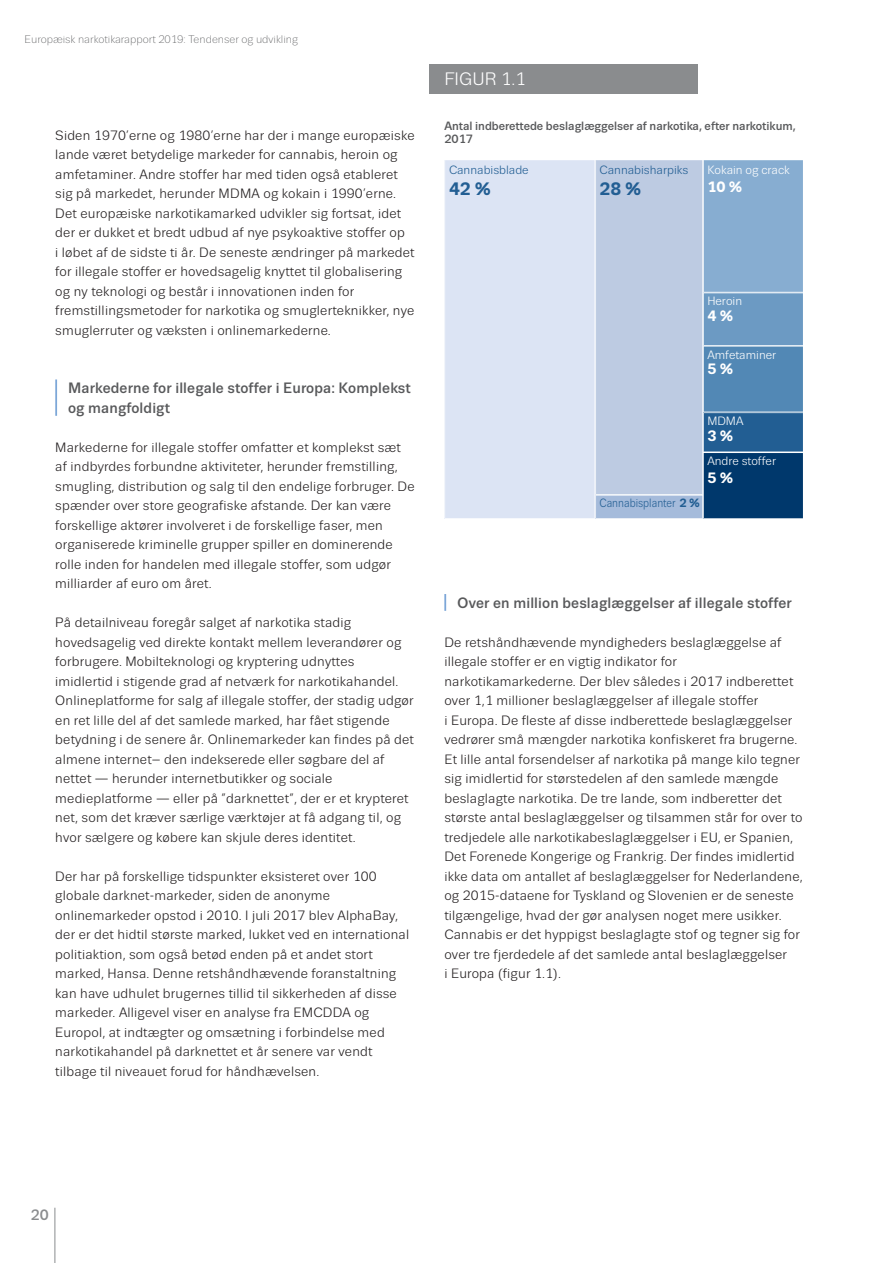
<style>
.page{position:relative;width:893px;height:1263px;background:#fff}
.page>*{position:absolute;margin:0;border:0;box-sizing:border-box;transform-origin:0 0}
.figure_number{font:18px "Trivia Sans";color:#fff}
.t1{font:700 18px "Trivia Sans";color:#225e93}
.t2_blue{font:500 15px/19.5px "Trivia Sans";letter-spacing:.01em;color:#58595b}
.t2{font:700 15px "Trivia Sans";color:#fff}
.t3{font:500 15px "Trivia Sans";color:#8a8c8e}
.body{font:13.5px/19.5px "Trivia Sans";letter-spacing:.015em;color:#231f20}
.body_break{font:13.5px/19.5px "Trivia Sans";letter-spacing:.015em;color:#231f20}
.figure_title{font:500 12px/13.5px "Trivia Sans";color:#58595b}
.t4{font:12px "Trivia Sans";color:#fff}
.t5{font:12px "Trivia Sans";color:#225e93}
.t6{font:12px "Trivia Sans";color:#225e93;scale:.87 1}
.t7{font:300 10.95px "Trivia Sans";color:#58595b}
.s1{font-weight:700}
</style>
<div class="page">
<hr style="left:55px;top:1208px;width:1px;height:55px;background:#8a8c8e">
<hr style="left:55px;top:379px;width:2px;height:37px;background:#7da7d8">
<svg style="left:444px;top:594px;width:2px;height:17px"></svg>
<div style="left:444px;top:160px;width:151px;height:359px;background:#dce4f4"></div>
<svg style="left:595px;top:160px;width:208px;height:359px;background:#8dabcb"></svg>
<div style="left:429px;top:64px;width:269px;height:30px;background:#8a8c8e"></div>
<p class="t7" style="left:25px;top:33px;width:275px">Europæisk narkotikarapport 2019: Tendenser og udvikling</p>
<p class="body_break" style="left:55px;top:125px;width:361px">Siden 1970’erne og 1980’erne har der i mange europæiske lande været betydelige markeder for cannabis, heroin og amfetaminer. Andre stoffer har med tiden også etableret sig på markedet, herunder MDMA og kokain i 1990’erne.<br>Det europæiske narkotikamarked udvikler sig fortsat, idet der er dukket et bredt udbud af nye psykoaktive stoffer op<br>i løbet af de sidste ti år. De seneste ændringer på markedet for illegale stoffer er hovedsagelig knyttet til globalisering og ny teknologi og består i innovationen inden for fremstillingsmetoder for narkotika og smuglerteknikker, nye smuglerruter og væksten i onlinemarkederne.</p>
<p class="t2_blue" style="left:68px;top:379px;width:344px">Markederne for illegale stoffer i Europa: Komplekst og mangfoldigt</p>
<p class="body" style="left:55px;top:437px;width:361px">Markederne for illegale stoffer omfatter et komplekst sæt af indbyrdes forbundne aktiviteter, herunder fremstilling, smugling, distribution og salg til den endelige forbruger. De spænder over store geografiske afstande. Der kan være forskellige aktører involveret i de forskellige faser, men organiserede kriminelle grupper spiller en dominerende rolle inden for handelen med illegale stoffer, som udgør milliarder af euro om året.</p>
<p class="body" style="left:55px;top:613px;width:360px">På detailniveau foregår salget af narkotika stadig hovedsagelig ved direkte kontakt mellem leverandører og forbrugere. Mobilteknologi og kryptering udnyttes imidlertid i stigende grad af netværk for narkotikahandel.<br>Onlineplatforme for salg af illegale stoffer, der stadig udgør en ret lille del af det samlede marked, har fået stigende betydning i de senere år. Onlinemarkeder kan findes på det almene internet– den indekserede eller søgbare del af nettet — herunder internetbutikker og sociale medieplatforme — eller på ”darknettet”, der er et krypteret net, som det kræver særlige værktøjer at få adgang til, og hvor sælgere og købere kan skjule deres identitet.</p>
<p class="body" style="left:55px;top:866px;width:355px">Der har på forskellige tidspunkter eksisteret over 100 globale darknet-markeder, siden de anonyme onlinemarkeder opstod i 2010. I juli 2017 blev AlphaBay, der er det hidtil største marked, lukket ved en international politiaktion, som også betød enden på et andet stort marked, Hansa. Denne retshåndhævende foranstaltning kan have udhulet brugernes tillid til sikkerheden af disse markeder. Alligevel viser en analyse fra EMCDDA og Europol, at indtægter og omsætning i forbindelse med narkotikahandel på darknettet et år senere var vendt tilbage til niveauet forud for håndhævelsen.</p>
<p class="figure_number" style="left:444px;top:69px;width:83px">FIGUR 1.1</p>
<p class="figure_title" style="left:444px;top:119px;width:353px">Antal indberettede beslaglæggelser af narkotika, efter narkotikum,<br>2017</p>
<p class="t1" style="left:449px;top:179px;width:43px">42 %</p>
<p class="t1" style="left:599px;top:179px;width:43px">28 %</p>
<p class="t5" style="left:449px;top:163px;width:81px">Cannabisblade</p>
<p class="t5" style="left:599px;top:163px;width:90px">Cannabisharpiks</p>
<p class="t4" style="left:707px;top:163px;width:84px">Kokain og crack</p>
<p class="t2" style="left:707px;top:178px;width:36px">10 %</p>
<p class="t4" style="left:707px;top:295px;width:36px">Heroin</p>
<p class="t2" style="left:707px;top:308px;width:27px">4 %</p>
<p class="t4" style="left:707px;top:348px;width:70px">Amfetaminer</p>
<p class="t2" style="left:707px;top:361px;width:27px">5 %</p>
<p class="t4" style="left:707px;top:415px;width:38px">MDMA</p>
<p class="t2" style="left:707px;top:428px;width:27px">3 %</p>
<p class="t4" style="left:707px;top:455px;width:70px">Andre stoffer</p>
<p class="t2" style="left:707px;top:470px;width:27px">5 %</p>
<p class="t6" style="left:599px;top:496px;width:117px">Cannabisplanter <span class="s1">2 %</span></p>
<p class="t2_blue" style="left:457px;top:593px;width:336px">Over en million beslaglæggelser af illegale stoffer</p>
<p class="body" style="left:444px;top:632px;width:360px">De retshåndhævende myndigheders beslaglæggelse af illegale stoffer er en vigtig indikator for narkotikamarkederne. Der blev således i 2017 indberettet over 1,1 millioner beslaglæggelser af illegale stoffer<br>i Europa. De fleste af disse indberettede beslaglæggelser vedrører små mængder narkotika konfiskeret fra brugerne.<br>Et lille antal forsendelser af narkotika på mange kilo tegner sig imidlertid for størstedelen af den samlede mængde beslaglagte narkotika. De tre lande, som indberetter det største antal beslaglæggelser og tilsammen står for over to tredjedele alle narkotikabeslaglæggelser i EU, er Spanien, Det Forenede Kongerige og Frankrig. Der findes imidlertid ikke data om antallet af beslaglæggelser for Nederlandene, og 2015-dataene for Tyskland og Slovenien er de seneste tilgængelige, hvad der gør analysen noget mere usikker.<br>Cannabis er det hyppigst beslaglagte stof og tegner sig for over tre fjerdedele af det samlede antal beslaglæggelser<br>i Europa (figur 1.1).</p>
<p class="t3" style="left:31px;top:1207px;width:19px">20</p>
</div>
